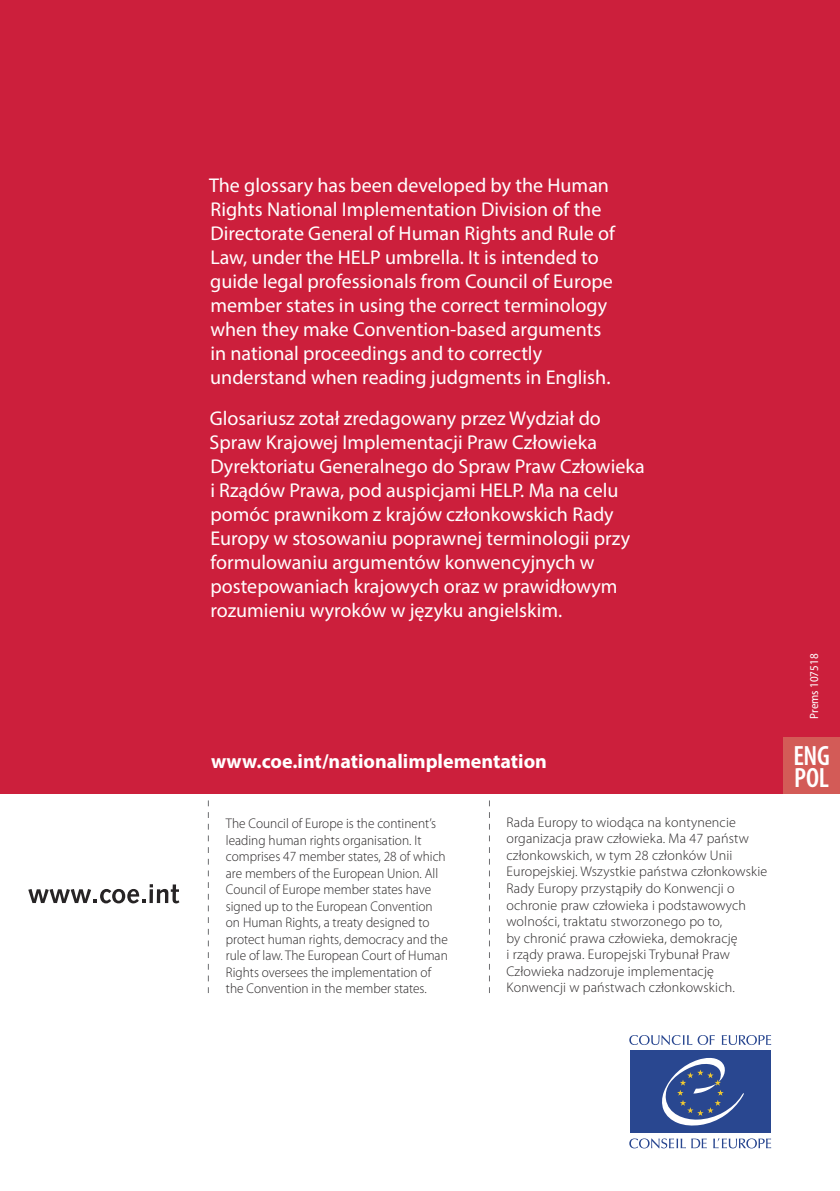
<style>
.page{position:relative;width:840px;height:1191px;background:#fff}
.page>*{position:absolute;margin:0;border:0;box-sizing:border-box;transform-origin:0 0}
.t1{font:600 condensed 28px/22px "Myriad Pro";letter-spacing:-.005em;color:#fff}
.t2{font:20px/24px "Myriad Pro";color:#fff}
.t3{font:700 20px "Myriad Pro";color:#fff}
.t4{font:300 14px/16.6px "Myriad Pro";letter-spacing:.005em;color:#272425}
.t5{font:300 14px/16.6px "Myriad Pro";letter-spacing:.005em;color:#272425;scale:.95 1}
.t6{font:semi-condensed 12px "Myriad Pro";color:#fff}
</style>
<div class="page">
<svg style="left:721px;top:1035px;width:49px;height:10px"></svg>
<svg style="left:629px;top:1035px;width:85px;height:10px"></svg>
<svg style="left:713px;top:1138px;width:57px;height:10px"></svg>
<svg style="left:691px;top:1138px;width:15px;height:10px"></svg>
<svg style="left:629px;top:1138px;width:56px;height:10px"></svg>
<div style="left:629px;top:1050px;width:141px;height:82px;background:#294790"></div>
<svg style="left:662px;top:1058px;width:82px;height:68px"></svg>
<div style="left:0;top:0;width:839px;height:794px;background:#cc1f3c"></div>
<svg style="left:208px;top:800px;width:1px;height:193px"></svg>
<svg style="left:28px;top:884px;width:151px;height:19px"></svg>
<div style="left:782px;top:737px;width:57px;height:57px;background:#d35b57"></div>
<p class="t2" style="left:209px;top:175px;width:407px">The glossary has been developed by the Human Rights National Implementation Division of the Directorate General of Human Rights and Rule of Law, under the HELP umbrella. It is intended to guide legal professionals from Council of Europe member states in using the correct terminology when they make Convention-based arguments in national proceedings and to correctly understand when reading judgments in English.</p>
<p class="t2" style="left:209px;top:408px;width:436px">Glosariusz zotał zredagowany przez Wydział do Spraw Krajowej Implementacji Praw Człowieka Dyrektoriatu Generalnego do Spraw Praw Człowieka i Rządów Prawa, pod auspicjami HELP. Ma na celu pomóc prawnikom z krajów członkowskich Rady Europy w stosowaniu poprawnej terminologii przy formulowaniu argumentów konwencyjnych w postepowaniach krajowych oraz w prawidłowym rozumieniu wyroków w języku angielskim.</p>
<p class="t3" style="left:211px;top:754px;width:337px">www.coe.int/nationalimplementation</p>
<p class="t5" style="left:226px;top:816px;width:235px">The Council of Europe is the continent’s leading human rights organisation. It comprises 47 member states, 28 of which are members of the European Union. All Council of Europe member states have signed up to the European Convention on Human Rights, a treaty designed to protect human rights, democracy and the rule of law. The European Court of Human Rights oversees the implementation of the Convention in the member states.</p>
<p class="t4" style="left:506px;top:814px;width:262px">Rada Europy to wiodąca na kontynencie organizacja praw człowieka. Ma 47 państw członkowskich, w tym 28 członków Unii Europejskiej. Wszystkie państwa członkowskie Rady Europy przystąpiły do Konwencji o ochronie praw człowieka i podstawowych wolności, traktatu stworzonego po to,<br>by chronić prawa człowieka, demokrację<br>i rządy prawa. Europejski Trybunał Praw Człowieka nadzoruje implementację Konwencji w państwach członkowskich.</p>
<p class="t6" style="left:806px;top:718px;width:66px;rotate:-90deg">Prems 107518</p>
<h1 class="t1" style="left:792px;top:744px;width:38px">ENG<br>POL</h1>
</div>
